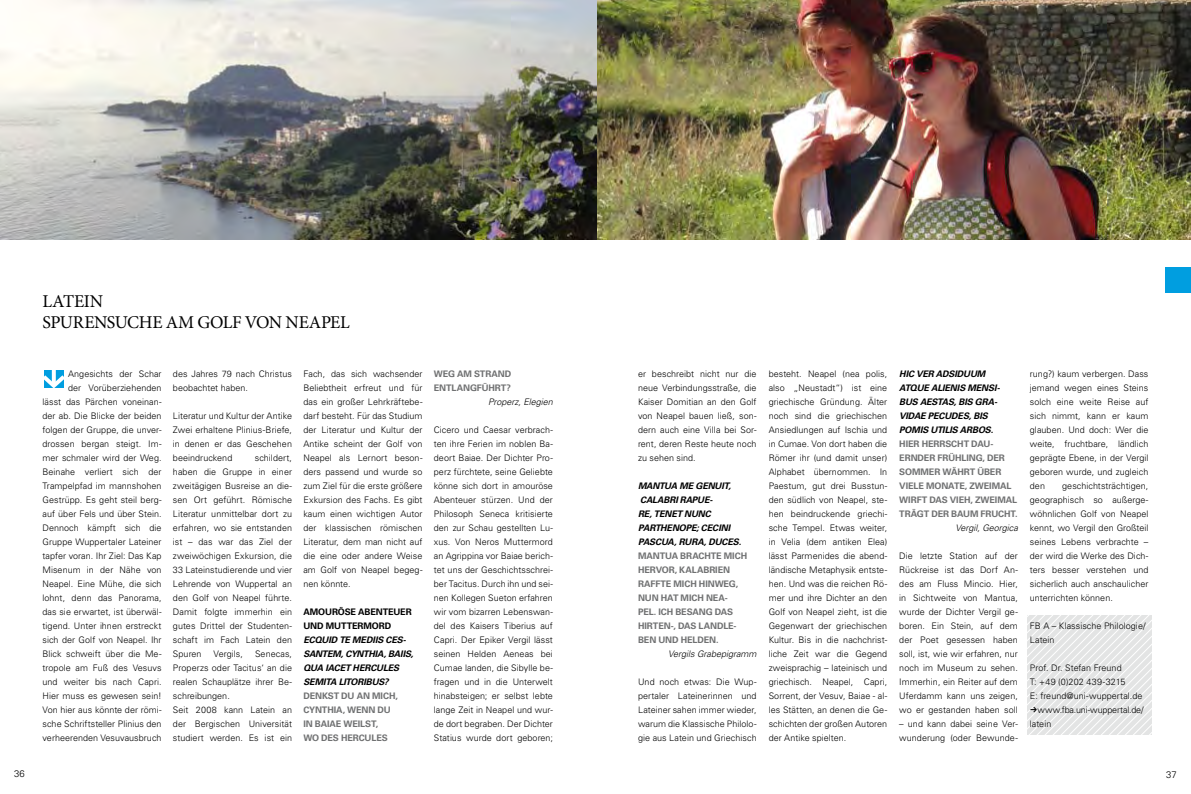
<style>
.page{position:relative;width:1191px;height:794px;background:#fff}
.page>*{position:absolute;margin:0;border:0;box-sizing:border-box;transform-origin:0 0}
.t1{font:18px/21px "Minion Pro";letter-spacing:-.02em;color:#000}
.t2{font:300 9.5px "Univers LT Pro 45";color:#000}
.t3{font:300 9px/14px "Univers LT Pro 45";letter-spacing:.005em;color:#000;text-align:justify}
.t4{font:italic 700 9px/14px "Univers LT Pro 65";letter-spacing:-.015em;color:#000}
.t5{font:700 9px "Univers LT Pro 65";letter-spacing:-.01em;color:#707172}
.t6{font:italic 300 9px "Univers LT Pro 45";color:#000}
.t7{font:300 9px "Univers LT Pro 45";letter-spacing:-.015em;color:#000}
.t8{font:700 9px "Univers LT Pro 65";color:#000}
.s1{font-style:normal}
.s2{font-style:normal;color:#707172}
</style>
<div class="page">
<img style="left:0;top:0;width:1191px;height:239px">
<svg style="left:44px;top:370px;width:20px;height:18px"></svg>
<div style="left:1165px;top:267px;width:26px;height:26px;background:#009ee0"></div>
<svg style="left:1027px;top:615px;width:124px;height:119px;background:#e7e8e8"></svg>
<p class="t1" style="left:43px;top:291px;width:308px">LATEIN<br>SPURENSUCHE AM GOLF VON NEAPEL</p>
<p class="t3" style="left:43px;top:367px;width:121px;text-align:right">Angesichts der Schar<br>der Vorüberziehenden<br>lässt das Pärchen voneinan&shy;der ab. Die Blicke der beiden folgen der Gruppe, die unver&shy;drossen bergan steigt. Im&shy;mer schmaler wird der Weg.<br>Beinahe verliert sich der<br>Trampelpfad im mannshohen<br>Gestrüpp. Es geht steil berg&shy;auf über Fels und über Stein.<br>Dennoch kämpft sich die<br>Gruppe Wuppertaler Lateiner tapfer voran. Ihr Ziel: Das Kap<br>Misenum in der Nähe von<br>Neapel. Eine Mühe, die sich lohnt, denn das Panorama, das sie erwartet, ist überwäl&shy;tigend. Unter ihnen erstreckt sich der Golf von Neapel. Ihr<br>Blick schweift über die Me&shy;tropole am Fuß des Vesuvs und weiter bis nach Capri.<br>Hier muss es gewesen sein!<br>Von hier aus könnte der römi&shy;sche Schriftsteller Plinius den verheerenden Vesuvausbruch</p>
<p class="t3" style="left:173px;top:367px;width:121px">des Jahres 79 nach Christus beobachtet haben.</p>
<p class="t3" style="left:173px;top:409px;width:121px">Literatur und Kultur der Antike Zwei erhaltene Plinius-Briefe, in denen er das Geschehen beeindruckend</p>
<p class="t3" style="left:173px;top:451px;width:121px;text-indent:82px">schildert, haben die Gruppe in einer zweitägigen Busreise an die&shy;sen Ort geführt. Römische Literatur unmittelbar dort zu erfahren, wo sie entstanden ist – das war das Ziel der zweiwöchigen Exkursion, die 33 Lateinstudierende und vier Lehrende von Wuppertal an den Golf von Neapel führte.<br>Damit folgte immerhin ein gutes Drittel der Studenten&shy;schaft im Fach Latein den Spuren</p>
<p class="t3" style="left:173px;top:647px;width:121px;text-align:left;text-indent:82px">Senecas,<br>Properzs oder Tacitus‘ an die realen Schauplätze ihrer Be&shy;schreibungen.<br>Seit 2008 kann Latein an der Bergischen Universität studiert werden. Es ist ein</p>
<p class="t3" style="left:214px;top:647px;width:31px">Vergils,</p>
<p class="t3" style="left:303px;top:367px;width:121px">Fach, das sich wachsender Beliebtheit erfreut und für das ein großer Lehrkräftebe&shy;darf besteht. Für das Studium der Literatur und Kultur der Antike scheint der Golf von Neapel als Lernort beson&shy;ders passend und wurde so zum Ziel für die erste größere Exkursion des Fachs. Es gibt kaum einen wichtigen Autor der klassischen römischen Literatur, dem man nicht auf die eine oder andere Weise am Golf von Neapel begeg&shy;nen könnte.</p>
<p class="t8" style="left:303px;top:607px;width:5px">AM</p>
<p class="t4" style="left:303px;top:605px;width:112px;text-indent:15px"><span class="s1">OURÖSE ABENTEUER<br>UND MUTTERMORD<br></span>ECQUID TE MEDIIS CES-<br>SANTEM, CYNTHIA, BAIIS,<br>QUA IACET HERCULES<br>SEMITA LITORIBUS?<br><span class="s2">DENKST DU AN MICH,<br>CYNTHIA, WENN DU<br>IN BAIAE WEILST,<br>WO DES HERCULES</span></p>
<p class="t5" style="left:434px;top:368px;width:79px">WEG AM STRAND</p>
<p class="t5" style="left:434px;top:382px;width:79px">ENTLANGFÜHRT?</p>
<p class="t6" style="left:488px;top:396px;width:66px">Properz, Elegien</p>
<p class="t3" style="left:434px;top:423px;width:121px">Cicero und Caesar verbrach&shy;ten ihre Ferien im noblen Ba&shy;deort Baiae. Der Dichter Pro&shy;perz fürchtete, seine Geliebte könne sich dort in amouröse Abenteuer stürzen. Und der Philosoph Seneca kritisierte den zur Schau gestellten Lu&shy;xus. Von Neros Muttermord an Agrippina vor Baiae berich&shy;tet uns der Geschichtsschrei&shy;ber Tacitus. Durch ihn und sei&shy;nen Kollegen Sueton erfahren wir vom bizarren Lebenswan&shy;del des Kaisers Tiberius auf Capri. Der Epiker Vergil lässt seinen Helden Aeneas bei Cumae landen, die Sibylle be&shy;fragen und in die Unterwelt hinabsteigen; er selbst lebte lange Zeit in Neapel und wur&shy;de dort begraben. Der Dichter Statius wurde dort geboren;</p>
<p class="t3" style="left:638px;top:367px;width:120px">er beschreibt nicht nur die neue Verbindungsstraße, die Kaiser Domitian an den Golf von Neapel bauen ließ, son&shy;dern auch eine Villa bei Sor&shy;rent, deren Reste heute noch zu sehen sind.</p>
<p class="t4" style="left:638px;top:479px;width:94px">MANTUA ME GENUIT,</p>
<p class="t4" style="left:640px;top:493px;width:74px">CALABRI RAPUE-</p>
<p class="t4" style="left:638px;top:507px;width:74px">RE, TENET NUNC</p>
<p class="t4" style="left:638px;top:521px;width:94px">PARTHENOPE; CECINI</p>
<p class="t4" style="left:638px;top:535px;width:105px">PASCUA, RURA, DUCES.</p>
<p class="t5" style="left:638px;top:550px;width:111px">MANTUA BRACHTE MICH</p>
<p class="t5" style="left:638px;top:564px;width:94px">HERVOR, KALABRIEN</p>
<p class="t5" style="left:638px;top:578px;width:102px">RAFFTE MICH HINWEG,</p>
<p class="t5" style="left:638px;top:592px;width:91px">NUN HAT MICH NEA-</p>
<p class="t5" style="left:638px;top:606px;width:97px">PEL. ICH BESANG DAS</p>
<p class="t5" style="left:638px;top:620px;width:100px">HIRTEN-, DAS LANDLE-</p>
<p class="t5" style="left:638px;top:634px;width:82px">BEN UND HELDEN.</p>
<p class="t6" style="left:668px;top:648px;width:90px">Vergils Grabepigramm</p>
<p class="t3" style="left:638px;top:675px;width:120px">Und noch etwas: Die Wup&shy;pertaler Lateinerinnen und Lateiner sahen immer wieder, warum die Klassische Philolo&shy;gie aus Latein und Griechisch</p>
<p class="t3" style="left:768px;top:367px;width:120px">besteht. Neapel (nea polis, also „Neustadt“) ist eine griechische Gründung. Älter noch sind die griechischen Ansiedlungen auf Ischia und in Cumae. Von dort haben die Römer ihr (und damit unser)<br>Alphabet übernommen. In Paestum, gut drei Busstun&shy;den südlich von Neapel, ste&shy;hen beindruckende griechi&shy;sche Tempel. Etwas weiter, in Velia (dem antiken Elea) lässt Parmenides die abend&shy;ländische Metaphysik entste&shy;hen. Und was die reichen Rö&shy;mer und ihre Dichter an den Golf von Neapel zieht, ist die Gegenwart der griechischen Kultur. Bis in die nachchrist&shy;liche Zeit war die Gegend zweisprachig – lateinisch und griechisch. Neapel, Capri, Sorrent, der Vesuv, Baiae - al&shy;les Stätten, an denen die Ge&shy;schichten der großen Autoren der Antike spielten.</p>
<p class="t4" style="left:899px;top:367px;width:107px">HIC VER ADSIDUUM<br>ATQUE ALIENIS MENSI-<br>BUS AESTAS, BIS GRA-<br>VIDAE PECUDES, BIS<br>POMIS UTILIS ARBOS.<br><span class="s2">HIER HERRSCHT DAU-<br>ERNDER FRÜHLING, DER<br>SOMM</span></p>
<p class="t5" style="left:929px;top:467px;width:74px">ER WÄHRT ÜBER</p>
<p class="t5" style="left:899px;top:481px;width:111px">VIELE MONATE, ZWEIMAL</p>
<p class="t5" style="left:899px;top:495px;width:117px">WIRFT DAS VIEH, ZWEIMAL</p>
<p class="t5" style="left:899px;top:509px;width:120px">TRÄGT DER BAUM FRUCHT.</p>
<p class="t6" style="left:955px;top:522px;width:64px">Vergil, Georgica</p>
<p class="t3" style="left:899px;top:549px;width:120px">Die letzte Station auf der Rückreise ist das Dorf An&shy;des am Fluss Mincio. Hier, in Sichtweite von Mantua, wurde der Dichter Vergil ge&shy;boren. Ein Stein, auf dem der Poet gesessen haben soll, ist, wie wir erfahren, nur noch im Museum zu sehen.<br>Immerhin, ein Reiter auf dem Uferdamm kann uns zeigen, wo er gestanden haben soll</p>
<p class="t3" style="left:899px;top:717px;width:120px">– und kann dabei seine Ver&shy;wunderung (oder Bewunde-</p>
<p class="t3" style="left:1030px;top:367px;width:120px">rung?) kaum verbergen. Dass jemand wegen eines Steins solch eine weite Reise auf sich nimmt, kann er kaum glauben. Und doch: Wer die weite, fruchtbare, ländlich geprägte Ebene, in der Vergil geboren wurde, und zugleich den</p>
<p class="t3" style="left:1030px;top:479px;width:120px;text-indent:32px">geschichtsträchtigen, geographisch so außerge&shy;wöhnlichen Golf von Neapel kennt, wo Vergil den Großteil seines Lebens verbrachte – der wird die Werke des Dich&shy;ters besser verstehen und sicherlich auch anschaulicher unterrichten können.</p>
<p class="t3" style="left:1030px;top:619px;width:117px">FB A – Klassische Philologie/<br>Latein</p>
<p class="t3" style="left:1030px;top:661px;width:93px">Prof. Dr. Stefan Freund</p>
<p class="t3" style="left:1030px;top:675px;width:97px">T: +49 (0)202 439-3215</p>
<p class="t3" style="left:1030px;top:689px;width:114px">E: freund@uni-wuppertal.de</p>
<p class="t7" style="left:1037px;top:704px;width:108px">www.fba.uni-wuppertal.de/</p>
<p class="t3" style="left:1029px;top:717px;width:23px">latein</p>
<p class="t2" style="left:14px;top:768px;width:12px">36</p>
<p class="t2" style="left:1166px;top:768px;width:12px">37</p>
</div>
